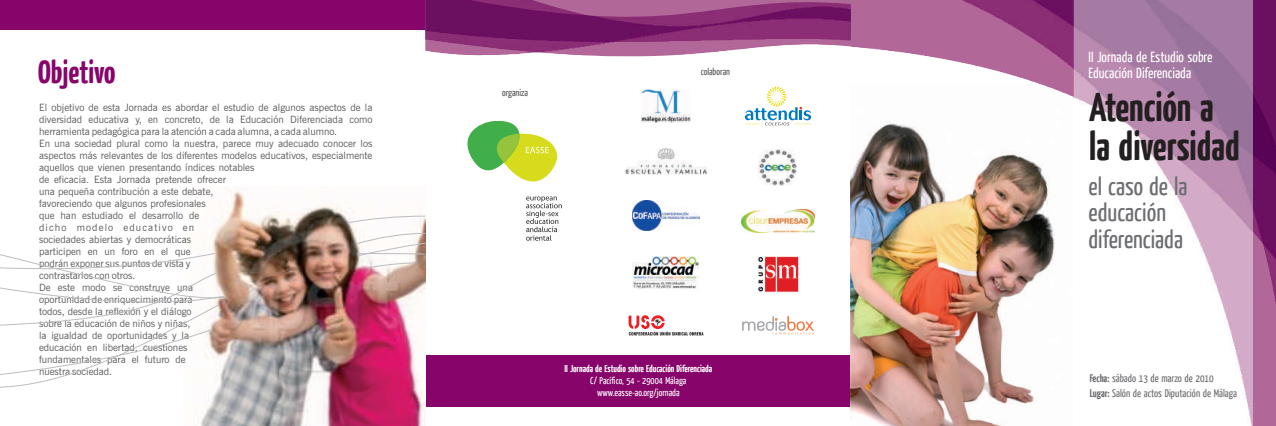
<style>
.page{position:relative;width:1276px;height:426px;background:#fff}
.page>*{position:absolute;margin:0;border:0;box-sizing:border-box;transform-origin:0 0}
.t1{font:700 40.2px/39px "Yanone Kaffeesatz";color:#231f20}
.t2{font:700 31.9px "Yanone Kaffeesatz";color:#87056a}
.t3{font:25.4px/26.4px "Yanone Kaffeesatz";color:#6c6d70}
.t4{font:14.7px/15.3px "Yanone Kaffeesatz";color:#fff}
.t5{font:11px/14.5px "Yanone Kaffeesatz";color:#6c6d70}
.t6{font:10px/12px "News Gothic BT";color:#57585a}
.t7{font:10px/12.1px "Yanone Kaffeesatz";color:#fff;text-align:center}
.t8{font:700 10px "Yanone Kaffeesatz";color:#fff}
.t9{font:10px "Yanone Kaffeesatz";color:#57585a}
.s1{font-weight:700}
</style>
<div class="page">
<div style="left:425px;top:355px;width:425px;height:51px;background:#87056a"></div>
<img style="left:200px;top:189px;width:225px;height:236px">
<img style="left:850px;top:270px;width:92px;height:155px">
<img style="left:942px;top:270px;width:334px;height:155px">
<img style="left:1252px;top:270px;width:24px;height:93px">
<img style="left:850px;top:0;width:426px;height:270px">
<img style="left:1074px;top:0;width:178px;height:425px">
<img style="left:453px;top:54px;width:237px;height:3px">
<img style="left:425px;top:0;width:425px;height:54px">
<div style="left:0;top:0;width:425px;height:30px;background:#87056a"></div>
<svg style="left:200px;top:215px;width:226px;height:17px"></svg>
<svg style="left:0;top:232px;width:426px;height:155px"></svg>
<img style="left:0;top:325px;width:414px;height:50px">
<svg style="left:357px;top:242px;width:69px;height:11px"></svg>
<svg style="left:0;top:251px;width:225px;height:2px"></svg>
<img style="left:0;top:253px;width:426px;height:72px">
<svg style="left:467px;top:120px;width:95px;height:120px"></svg>
<img style="left:642px;top:89px;width:48px;height:33px">
<svg style="left:745px;top:86px;width:66px;height:39px"></svg>
<img style="left:625px;top:148px;width:81px;height:26px">
<img style="left:758px;top:149px;width:38px;height:36px">
<img style="left:632px;top:200px;width:67px;height:30px">
<img style="left:742px;top:209px;width:72px;height:23px">
<img style="left:632px;top:256px;width:67px;height:33px">
<img style="left:757px;top:256px;width:41px;height:36px">
<svg style="left:628px;top:315px;width:75px;height:20px"></svg>
<svg style="left:742px;top:316px;width:72px;height:18px"></svg>
<h2 class="t2" style="left:38px;top:57px;width:79px">Objetivo</h2>
<p class="t6" style="left:39px;top:102px;width:335px">El objetivo de esta Jornada es abordar el estudio de algunos aspectos de la diversidad educativa y, en concreto, de la Educación Diferenciada como herramienta pedagógica para la atención a cada alumna, a cada alumno.<br>En una sociedad plural como la nuestra, parece muy adecuado conocer los aspectos más relevantes de los diferentes modelos educativos, especialmente aquellos que vienen presentando índices notables<br>de eficacia. Esta Jornada pretende ofrecer<br>una pequeña contribución a este debate,<br>favoreciendo que algunos profesionales<br>que han estudiado el desarrollo de<br>dicho modelo educativo en<br>sociedades abiertas y democráticas<br>participen en un foro en el que<br>podrán exponer sus puntos de vista y<br>contrastarlos con otros.<br>De este modo se construye una<br>oportunidad de enriquecimiento para<br>todos, desde la reflexión y el diálogo<br>sobre la educación de niños y niñas,<br>la igualdad de oportunidades y la<br>educación en libertad, cuestiones<br>fundamentales para el futuro de<br>nuestra sociedad.</p>
<p class="t9" style="left:502px;top:88px;width:27px">organiza</p>
<p class="t9" style="left:700px;top:67px;width:31px">colaboran</p>
<p class="t8" style="left:564px;top:363px;width:149px">II Jornada de Estudio sobre Educación Diferenciada</p>
<p class="t7" style="left:590px;top:374px;width:98px">C/ Pacífico, 54 - 29004 Málaga www.easse-ao.org/jornada</p>
<h3 class="t4" style="left:1088px;top:50px;width:125px">II Jornada de Estudio sobre<br>Educación Diferenciada</h3>
<h1 class="t1" style="left:1089px;top:89px;width:152px">Atención a la diversidad</h1>
<h3 class="t3" style="left:1088px;top:174px;width:101px">el caso de la educación diferenciada</h3>
<p class="t5" style="left:1089px;top:371px;width:149px"><span class="s1">Fecha:</span> sábado 13 de marzo de 2010<br><span class="s1">Lugar:</span> Salón de actos Diputación de Málaga</p>
</div>
